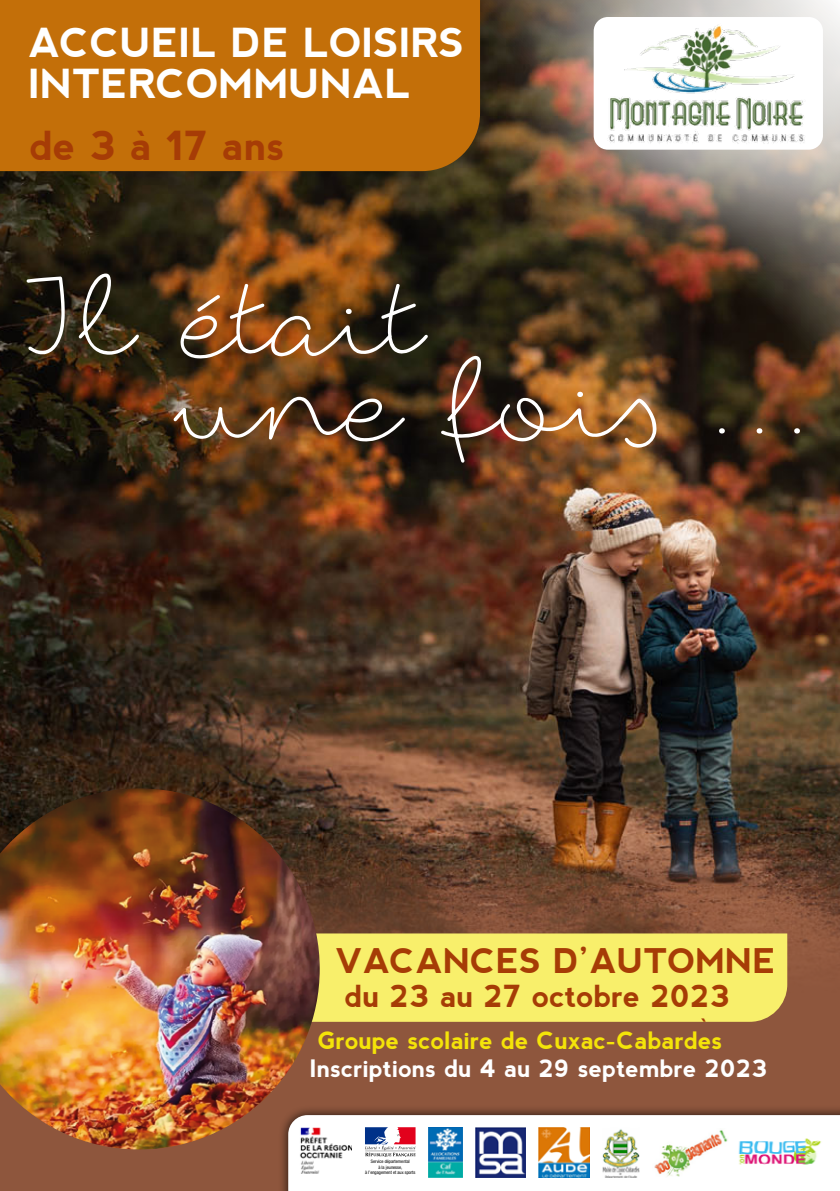
<style>
.page{position:relative;width:840px;height:1191px;background:#fff}
.page>*{position:absolute;margin:0;border:0;box-sizing:border-box;transform-origin:0 0}
.t1{font:114.4px/83px "foxinthesnow";color:#fff}
.t2{font:700 40px/40px "nevis";color:#fff}
.t3{font:700 40px "nevis";color:#a63c06}
.t4{font:700 34px "nevis";color:#a63c06}
.t5{font:700 32px "Azo Sans";color:#a63c06}
.t6{font:700 30.4px "nevis";color:#a63c06}
.t7{font:700 24px "nevis";color:#fff}
.t8{font:700 24px "nevis";color:#f4e409}
.t9{font:700 20px "Azo Sans";color:#a63c06}
.t10{font:condensed 4.6px/5.6px "Helvetica Neue LT Std";color:#000;text-align:center}
</style>
<div class="page">
<div style="left:0;top:0;width:839px;height:1191px;background:#8e563d"></div>
<img style="left:0;top:171px;width:839px;height:821px">
<svg style="left:309px;top:0;width:530px;height:378px;background:#422d15"></svg>
<div style="left:278px;top:1104px;width:561px;height:87px;background:#000;opacity:.75"></div>
<div style="left:288px;top:1115px;width:551px;height:76px;background:#fff"></div>
<img style="left:602px;top:1127px;width:37px;height:51px">
<img style="left:538px;top:1127px;width:51px;height:50px">
<img style="left:428px;top:1127px;width:34px;height:50px">
<img style="left:475px;top:1127px;width:50px;height:50px">
<svg style="left:365px;top:1127px;width:50px;height:30px"></svg>
<img style="left:299px;top:1127px;width:53px;height:46px">
<img style="left:652px;top:1128px;width:75px;height:49px">
<img style="left:732px;top:1136px;width:91px;height:33px">
<div style="left:0;top:0;width:480px;height:171px;background:#c36f09"></div>
<div style="left:319px;top:933px;width:467px;height:88px;background:#f8ef6b"></div>
<img style="left:0;top:788px;width:319px;height:361px">
<div style="left:483px;top:0;width:356px;height:289px;background:#fff;opacity:.69"></div>
<div style="left:593px;top:17px;width:229px;height:133px;background:#fff;border-radius:14px"></div>
<img style="left:608px;top:25px;width:197px;height:119px">
<h2 class="t2" style="left:28px;top:23px;width:437px">ACCUEIL DE LOISIRS<br>INTERCOMMUNAL</h2>
<h2 class="t3" style="left:30px;top:122px;width:256px">de 3 a 17 ans</h2>
<h3 class="t5" style="left:133px;top:122px;width:19px">`</h3>
<h1 class="t1" style="left:162px;top:284px;width:654px;text-indent:-137px">Il était<br>une fois ...</h1>
<h3 class="t4" style="left:335px;top:941px;width:441px">VACANCES D’AUTOMNE</h3>
<h3 class="t6" style="left:345px;top:978px;width:387px">du 23 au 27 octobre 2023</h3>
<h3 class="t8" style="left:318px;top:1027px;width:405px">Groupe scolaire de Cuxac-Cabardes</h3>
<h3 class="t7" style="left:309px;top:1055px;width:459px">Inscriptions du 4 au 29 septembre 2023</h3>
<h3 class="t9" style="left:698px;top:1012px;width:12px">`</h3>
<p class="t10" style="left:365px;top:1158px;width:52px">Service départemental<br>à la jeunesse,<br>à l’engagement et aux sports</p>
</div>
